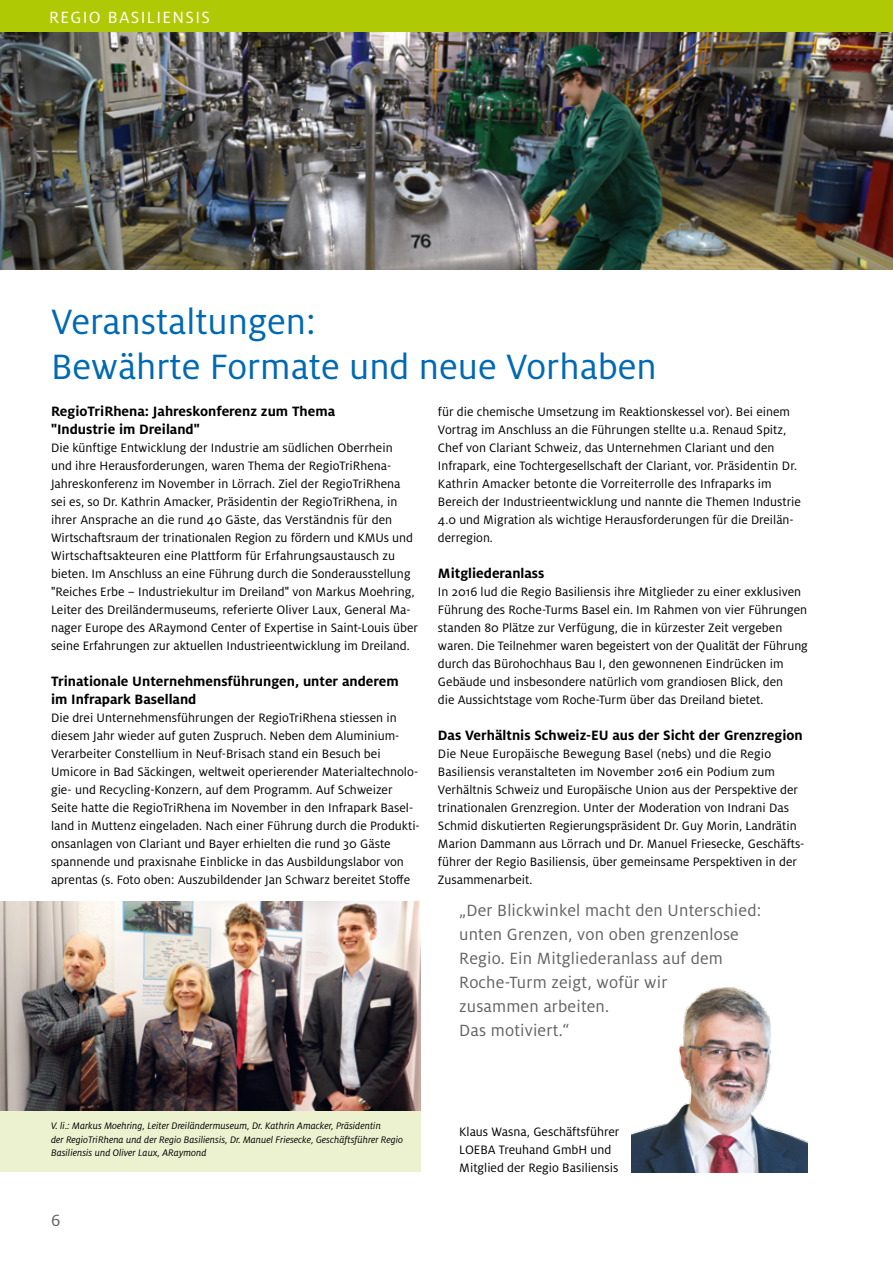
<style>
.page{position:relative;width:893px;height:1263px;background:#fff}
.page>*{position:absolute;margin:0;border:0;box-sizing:border-box;transform-origin:0 0}
.t1{font:39px/45px "Milo Pro";color:#0069b4}
.t2{font:18px/24px "Milo Pro";letter-spacing:.01em;color:#636362}
.t3{font:18px "Milo Pro";letter-spacing:.075em;color:#fff}
.t4{font:700 15px/18px "Milo Pro";color:#000}
.t5{font:13.5px/18px "Milo Pro";color:#000}
.t6{font:italic 10.5px/13.5px "Milo Pro";color:#000}
</style>
<div class="page">
<img style="left:0;top:32px;width:893px;height:238px">
<div style="left:0;top:0;width:893px;height:32px;background:#afca05"></div>
<img style="left:0;top:902px;width:421px;height:209px">
<div style="left:0;top:1111px;width:421px;height:61px;background:#ecf2d0"></div>
<img style="left:631px;top:987px;width:177px;height:185px">
<h2 class="t3" style="left:49px;top:7px;width:162px">REGIO BASILIENSIS</h2>
<h1 class="t1" style="left:51px;top:300px;width:607px">Veranstaltungen:<br>Bewährte Formate und neue Vorhaben</h1>
<p class="t4" style="left:51px;top:402px;width:286px">RegioTriRhena: Jahreskonferenz zum Thema "Industrie im Dreiland"</p>
<p class="t5" style="left:51px;top:438px;width:368px">Die künftige Entwicklung der Industrie am südlichen Oberrhein<br>und ihre Herausforderungen, waren Thema der RegioTriRhena-Jahreskonferenz im November in Lörrach. Ziel der RegioTriRhena sei es, so Dr. Kathrin Amacker, Präsidentin der RegioTriRhena, in ihrer Ansprache an die rund 40 Gäste, das Verständnis für den Wirtschaftsraum der trinationalen Region zu fördern und KMUs und Wirtschaftsakteuren eine Plattform für Erfahrungsaustausch zu bieten. Im Anschluss an eine Führung durch die Sonderausstellung "Reiches Erbe – Industriekultur im Dreiland" von Markus Moehring, Leiter des Dreiländermuseums, referierte Oliver Laux, General Ma&shy;nager Europe des ARaymond Center of Expertise in Saint-Louis über seine Erfahrungen zur aktuellen Industrieentwicklung im Dreiland.</p>
<p class="t4" style="left:51px;top:672px;width:349px">Trinationale Unternehmensführungen, unter anderem im Infrapark Baselland</p>
<p class="t5" style="left:51px;top:708px;width:370px">Die drei Unternehmensführungen der RegioTriRhena stiessen in diesem Jahr wieder auf guten Zuspruch. Neben dem Aluminium-Verarbeiter Constellium in Neuf-Brisach stand ein Besuch bei Umicore in Bad Säckingen, weltweit operierender Materialtechnolo&shy;gie- und Recycling-Konzern, auf dem Programm. Auf Schweizer Seite hatte die RegioTriRhena im November in den Infrapark Basel&shy;land in Muttenz eingeladen. Nach einer Führung durch die Produkti&shy;onsanlagen von Clariant und Bayer erhielten die rund 30 Gäste spannende und praxisnahe Einblicke in das Ausbildungslabor von aprentas (s. Foto oben: Auszubildender Jan Schwarz bereitet Stoffe</p>
<p class="t5" style="left:438px;top:402px;width:365px">für die chemische Umsetzung im Reaktionskessel vor). Bei einem Vortrag im Anschluss an die Führungen stellte u.a. Renaud Spitz, Chef von Clariant Schweiz, das Unternehmen Clariant und den Infrapark, eine Tochtergesellschaft der Clariant, vor. Präsidentin Dr.<br>Kathrin Amacker betonte die Vorreiterrolle des Infraparks im Bereich der Industrieentwicklung und nannte die Themen Industrie 4.0 und Migration als wichtige Herausforderungen für die Dreilän&shy;derregion.</p>
<p class="t4" style="left:438px;top:564px;width:108px">Mitgliederanlass</p>
<p class="t5" style="left:438px;top:582px;width:371px">In 2016 lud die Regio Basiliensis ihre Mitglieder zu einer exklusiven Führung des Roche-Turms Basel ein. Im Rahmen von vier Führungen standen 80 Plätze zur Verfügung, die in kürzester Zeit vergeben waren. Die Teilnehmer waren begeistert von der Qualität der Führung durch das Bürohochhaus Bau I, den gewonnenen Eindrücken im Gebäude und insbesondere natürlich vom grandiosen Blick, den<br>die Aussichtstage vom Roche-Turm über das Dreiland bietet.</p>
<p class="t4" style="left:438px;top:726px;width:366px">Das Verhältnis Schweiz-EU aus der Sicht der Grenzregion</p>
<p class="t5" style="left:438px;top:744px;width:368px">Die Neue Europäische Bewegung Basel (nebs) und die Regio Basiliensis veranstalteten im November 2016 ein Podium zum Verhältnis Schweiz und Europäische Union aus der Perspektive der trinationalen Grenzregion. Unter der Moderation von Indrani Das Schmid diskutierten Regierungspräsident Dr. Guy Morin, Landrätin Marion Dammann aus Lörrach und Dr. Manuel Friesecke, Geschäfts&shy;führer der Regio Basiliensis, über gemeinsame Perspektiven in der Zusammenarbeit.</p>
<h2 class="t2" style="left:459px;top:898px;width:303px">„Der Blickwinkel macht den Unterschied: unten Grenzen, von oben grenzenlose<br>Regio. Ein Mitgliederanlass auf dem<br>Roche-Turm zeigt, wofür wir<br>zusammen arbeiten.<br>Das motiviert.“</h2>
<p class="t6" style="left:51px;top:1119px;width:354px">V. li.: Markus Moehring, Leiter Dreiländermuseum, Dr. Kathrin Amacker, Präsidentin<br>der RegioTriRhena und der Regio Basiliensis, Dr. Manuel Friesecke, Geschäftsführer Regio<br>Basiliensis und Oliver Laux, ARaymond</p>
<h2 class="t2" style="left:51px;top:1208px;width:11px">6</h2>
<p class="t5" style="left:459px;top:1122px;width:162px">Klaus Wasna, Geschäftsführer<br>LOEBA Treuhand GmbH und<br>Mitglied der Regio Basiliensis</p>
</div>
